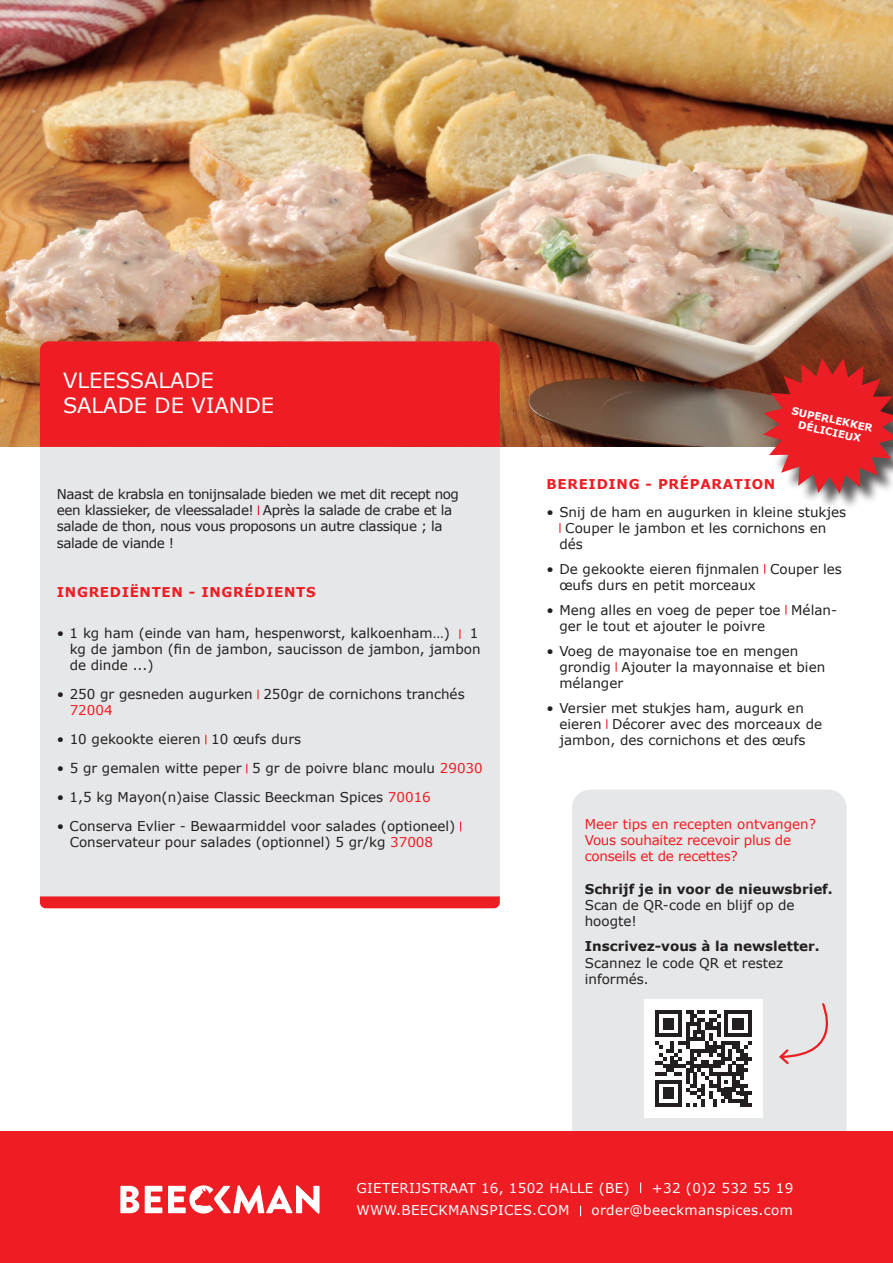
<style>
.page{position:relative;width:893px;height:1263px;background:#fff}
.page>*{position:absolute;margin:0;border:0;box-sizing:border-box;transform-origin:0 0}
.t1{font:21px/25.2px "Verdana";color:#fff}
.t2{font:13.5px/16.2px "Verdana";color:#231f20}
.t3{font:13.5px/16.2px "Verdana";letter-spacing:-.03em;color:#231f20}
.t4{font:13.5px "Verdana";letter-spacing:.025em;color:#fff}
.t5{font:13.5px/16.2px "Verdana";letter-spacing:-.02em;color:#ee1d23}
.t6{font:700 13.5px "Verdana";color:#231f20}
.t7{font:700 13.5px "Verdana";letter-spacing:.05em;color:#ee1d23}
.t8{font:10.2px "Verdana";color:#fff}
.t9{font:700 10.2px "Verdana";color:#fff}
.s1{color:#ee1d23}
</style>
<div class="page">
<div style="left:572px;top:790px;width:275px;height:381px;background:#e6e7e9;border-radius:18px"></div>
<div style="left:644px;top:999px;width:118px;height:119px;background:#fff"></div>
<svg style="left:655px;top:1010px;width:96px;height:97px"></svg>
<svg style="left:779px;top:1003px;width:49px;height:62px"></svg>
<img style="left:0;top:0;width:893px;height:446px">
<div style="left:40px;top:341px;width:460px;height:106px;background:#ee1d23"></div>
<div style="left:40px;top:447px;width:460px;height:449px;background:#e6e7e9"></div>
<svg style="left:257px;top:689px;width:2px;height:10px"></svg>
<svg style="left:40px;top:896px;width:460px;height:12px;background:#ed242a"></svg>
<div style="left:767px;top:361px;width:126px;height:150px;background:#231f20;opacity:.75"></div>
<svg style="left:763px;top:358px;width:130px;height:136px;background:#ca3e3e"></svg>
<div style="left:0;top:1132px;width:893px;height:131px;background:#ee1d23"></div>
<svg style="left:120px;top:1186px;width:19px;height:27px"></svg>
<svg style="left:145px;top:1186px;width:17px;height:27px"></svg>
<svg style="left:168px;top:1185px;width:152px;height:28px"></svg>
<h1 class="t1" style="left:63px;top:368px;width:213px">VLEESSALADE<br>SALADE DE VIANDE</h1>
<p class="t3" style="left:57px;top:486px;width:404px">Naast de krabsla en tonijnsalade bieden we met dit recept nog een klassieker, de vleessalade! Après la salade de crabe et la salade de thon, nous vous proposons un autre classique ; la salade de viande !</p>
<p class="t7" style="left:57px;top:583px;width:260px">INGREDIËNTEN - INGRÉDIENTS</p>
<p class="t2" style="left:57px;top:625px;width:394px">• 1 kg ham (einde van ham, hespenworst, kalkoenham…)</p>
<p class="t2" style="left:70px;top:625px;width:412px;text-indent:400px">1 kg de jambon (fin de jambon, saucisson de jambon, jambon de dinde ...)</p>
<p class="t2" style="left:57px;top:686px;width:409px">• 250 gr gesneden augurken 250gr de cornichons tranchés</p>
<p class="t5" style="left:70px;top:703px;width:44px">72004</p>
<p class="t2" style="left:57px;top:731px;width:246px">• 10 gekookte eieren 10 œufs durs</p>
<p class="t2" style="left:57px;top:760px;width:427px">• 5 gr gemalen witte peper 5 gr de poivre blanc moulu <span class="s1">29030</span></p>
<p class="t2" style="left:57px;top:789px;width:375px">• 1,5 kg Mayon(n)aise Classic Beeckman Spices <span class="s1">70016</span></p>
<p class="t2" style="left:70px;top:818px;width:387px;text-indent:-13px">• Conserva Evlier - Bewaarmiddel voor salades (optioneel)<br>Conservateur pour salades (optionnel) 5 gr/kg <span class="s1">37008</span></p>
<p class="t8" style="left:799px;top:403px;width:63px;rotate:12deg">Superlekker</p>
<p class="t9" style="left:793px;top:404px;width:84px;rotate:12deg">SUPERLEKKER</p>
<p class="t8" style="left:805px;top:415px;width:63px;rotate:12deg">Superlekker</p>
<p class="t9" style="left:800px;top:418px;width:65px;rotate:12deg">DÉLICIEUX</p>
<p class="t7" style="left:547px;top:475px;width:230px">BEREIDING - PRÉPARATION</p>
<p class="t2" style="left:547px;top:504px;width:301px">• Snij de ham en augurken in kleine stukjes</p>
<p class="t2" style="left:565px;top:520px;width:263px">Couper le jambon et les cornichons en</p>
<p class="t2" style="left:559px;top:536px;width:25px">dés</p>
<p class="t2" style="left:559px;top:561px;width:284px;text-indent:-13px">• De gekookte eieren fijnmalen Couper les œufs durs en petit morceaux</p>
<p class="t2" style="left:559px;top:602px;width:279px;text-indent:-13px">• Meng alles en voeg de peper toe Mélan&shy;ger le tout et ajouter le poivre</p>
<p class="t2" style="left:559px;top:643px;width:267px;text-indent:-13px">• Voeg de mayonaise toe en mengen grondig Ajouter la mayonnaise et bien mélanger</p>
<p class="t2" style="left:559px;top:700px;width:264px;text-indent:-13px">• Versier met stukjes ham, augurk en eieren Décorer avec des morceaux de jambon, des cornichons et des œufs</p>
<p class="t5" style="left:585px;top:816px;width:233px">Meer tips en recepten ontvangen?<br>Vous souhaitez recevoir plus de conseils et de recettes?</p>
<p class="t6" style="left:585px;top:880px;width:250px">Schrijf je in voor de nieuwsbrief.</p>
<p class="t2" style="left:585px;top:897px;width:211px">Scan de QR-code en blijf op de hoogte!</p>
<p class="t6" style="left:585px;top:938px;width:236px">Inscrivez-vous à la newsletter.</p>
<p class="t2" style="left:585px;top:955px;width:200px">Scannez le code QR et restez informés.</p>
<p class="t4" style="left:357px;top:1179px;width:274px">GIETERIJSTRAAT 16, 1502 HALLE (BE)</p>
<p class="t4" style="left:652px;top:1179px;width:143px">+32 (0)2 532 55 19</p>
<p class="t4" style="left:357px;top:1202px;width:214px">WWW.BEECKMANSPICES.COM</p>
<p class="t4" style="left:592px;top:1202px;width:203px">order@beeckmanspices.com</p>
</div>
